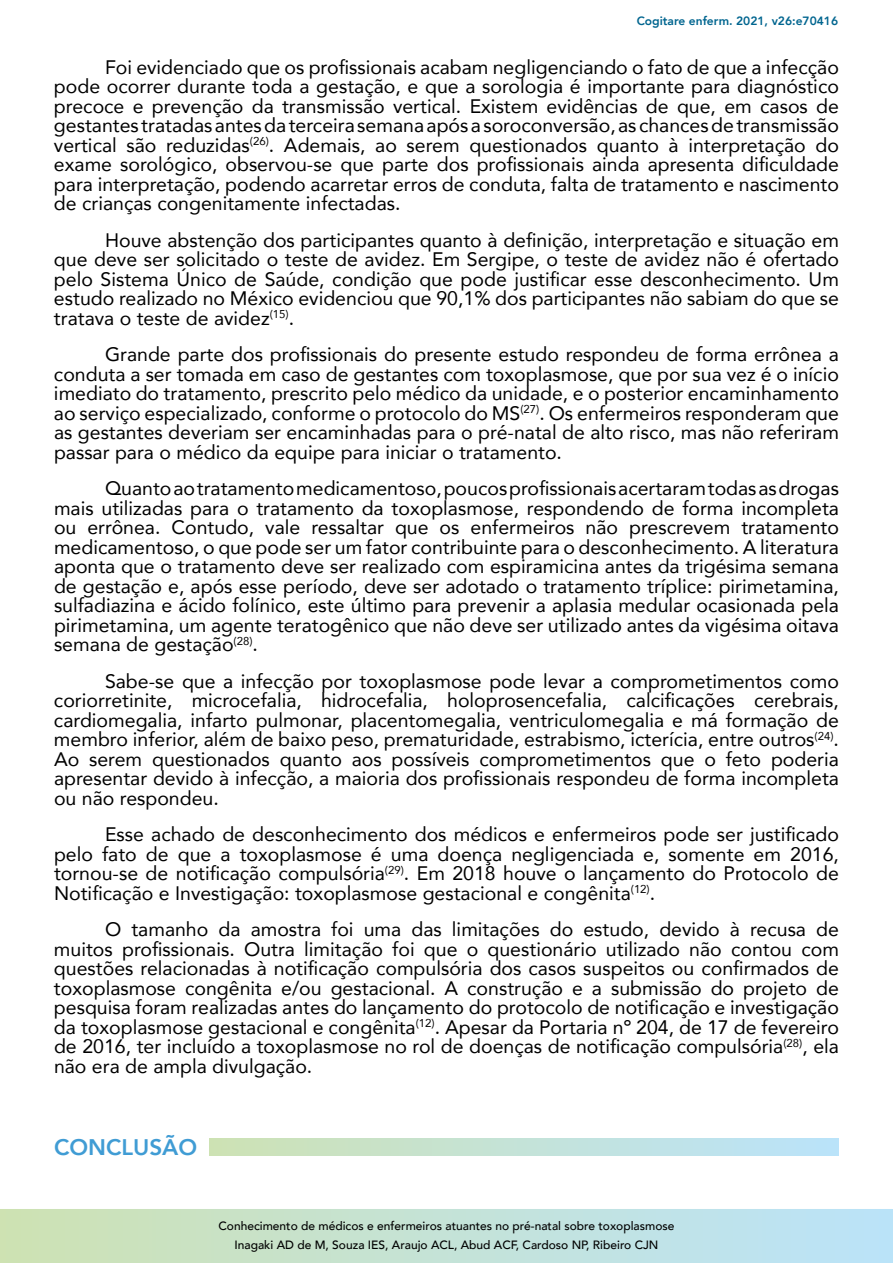
<style>
.page{position:relative;width:893px;height:1263px;background:#fff}
.page>*{position:absolute;margin:0;border:0;box-sizing:border-box;transform-origin:0 0}
.t1{font:800 22.5px "Avenir";color:#409cd4}
.t2{font:19.5px/19.5px "Avenir";color:#000;text-align:justify}
.t3{font:500 12px/18.6px "Avenir";color:#000;text-align:center}
.t4{font:800 12px "Avenir";color:#00658f}
</style>
<div class="page">
<svg style="left:0;top:1209px;width:893px;height:54px;background:#c4e2d6"></svg>
<div style="left:210px;top:1139px;width:629px;height:16px;background:linear-gradient(to right,#cee2b4,#bae3fb)"></div>
<p class="t4" style="left:637px;top:12px;width:203px">Cogitare enferm. 2021, v26:e70416</p>
<p class="t2" style="left:54px;top:56px;width:786px;text-indent:51px">Foi evidenciado que os profissionais acabam negligenciando o fato de que a infecção pode ocorrer durante toda a gestação, e que a sorologia é importante para diagnóstico precoce e prevenção da transmissão vertical. Existem evidências de que, em casos de gestantes tratadas antes da terceira semana após a soroconversão, as chances de transmissão vertical são reduzidas<sup>(26)</sup>. Ademais, ao serem questionados quanto à interpretação do exame sorológico, observou-se que parte dos profissionais ainda apresenta dificuldade para interpretação, podendo acarretar erros de conduta, falta de tratamento e nascimento de crianças congenitamente infectadas.</p>
<p class="t2" style="left:54px;top:229px;width:786px;text-indent:51px">Houve abstenção dos participantes quanto à definição, interpretação e situação em que deve ser solicitado o teste de avidez. Em Sergipe, o teste de avidez não é ofertado pelo Sistema Único de Saúde, condição que pode justificar esse desconhecimento. Um estudo realizado no México evidenciou que 90,1% dos participantes não sabiam do que se tratava o teste de avidez<sup>(15)</sup>.</p>
<p class="t2" style="left:54px;top:344px;width:786px;text-indent:51px">Grande parte dos profissionais do presente estudo respondeu de forma errônea a conduta a ser tomada em caso de gestantes com toxoplasmose, que por sua vez é o início imediato do tratamento, prescrito pelo médico da unidade, e o posterior encaminhamento ao serviço especializado, conforme o protocolo do MS<sup>(27)</sup>. Os enfermeiros responderam que as gestantes deveriam ser encaminhadas para o pré-natal de alto risco, mas não referiram passar para o médico da equipe para iniciar o tratamento.</p>
<p class="t2" style="left:54px;top:478px;width:786px;text-indent:51px">Quanto ao tratamento medicamentoso, poucos profissionais acertaram todas as drogas mais utilizadas para o tratamento da toxoplasmose, respondendo de forma incompleta ou errônea. Contudo, vale ressaltar que os enfermeiros não prescrevem tratamento medicamentoso, o que pode ser um fator contribuinte para o desconhecimento. A literatura aponta que o tratamento deve ser realizado com espiramicina antes da trigésima semana de gestação e, após esse período, deve ser adotado o tratamento tríplice: pirimetamina, sulfadiazina e ácido folínico, este último para prevenir a aplasia medular ocasionada pela pirimetamina, um agente teratogênico que não deve ser utilizado antes da vigésima oitava semana de gestação<sup>(28)</sup>.</p>
<p class="t2" style="left:54px;top:670px;width:786px;text-indent:51px">Sabe-se que a infecção por toxoplasmose pode levar a comprometimentos como coriorretinite, microcefalia, hidrocefalia, holoprosencefalia, calcificações cerebrais, cardiomegalia, infarto pulmonar, placentomegalia, ventriculomegalia e má formação de membro inferior, além de baixo peso, prematuridade, estrabismo, icterícia, entre outros<sup>(24)</sup>.<br>Ao serem questionados quanto aos possíveis comprometimentos que o feto poderia apresentar devido à infecção, a maioria dos profissionais respondeu de forma incompleta ou não respondeu.</p>
<p class="t2" style="left:54px;top:824px;width:786px;text-indent:51px">Esse achado de desconhecimento dos médicos e enfermeiros pode ser justificado pelo fato de que a toxoplasmose é uma doença negligenciada e, somente em 2016, tornou-se de notificação compulsória<sup>(29)</sup>. Em 2018 houve o lançamento do Protocolo de Notificação e Investigação: toxoplasmose gestacional e congênita<sup>(12)</sup>.</p>
<p class="t2" style="left:54px;top:919px;width:786px;text-indent:51px">O tamanho da amostra foi uma das limitações do estudo, devido à recusa de muitos profissionais. Outra limitação foi que o questionário utilizado não contou com questões relacionadas à notificação compulsória dos casos suspeitos ou confirmados de toxoplasmose congênita e/ou gestacional. A construção e a submissão do projeto de pesquisa foram realizadas antes do lançamento do protocolo de notificação e investigação da toxoplasmose gestacional e congênita<sup>(12)</sup>. Apesar da Portaria nº 204, de 17 de fevereiro de 2016, ter incluído a toxoplasmose no rol de doenças de notificação compulsória<sup>(28)</sup>, ela não era de ampla divulgação.</p>
<p class="t1" style="left:54px;top:1130px;width:145px">CONCLUSÃO</p>
<p class="t3" style="left:218px;top:1216px;width:458px">Conhecimento de médicos e enfermeiros atuantes no pré-natal sobre toxoplasmose<br>Inagaki AD de M, Souza IES, Araujo ACL, Abud ACF, Cardoso NP, Ribeiro CJN</p>
</div>
